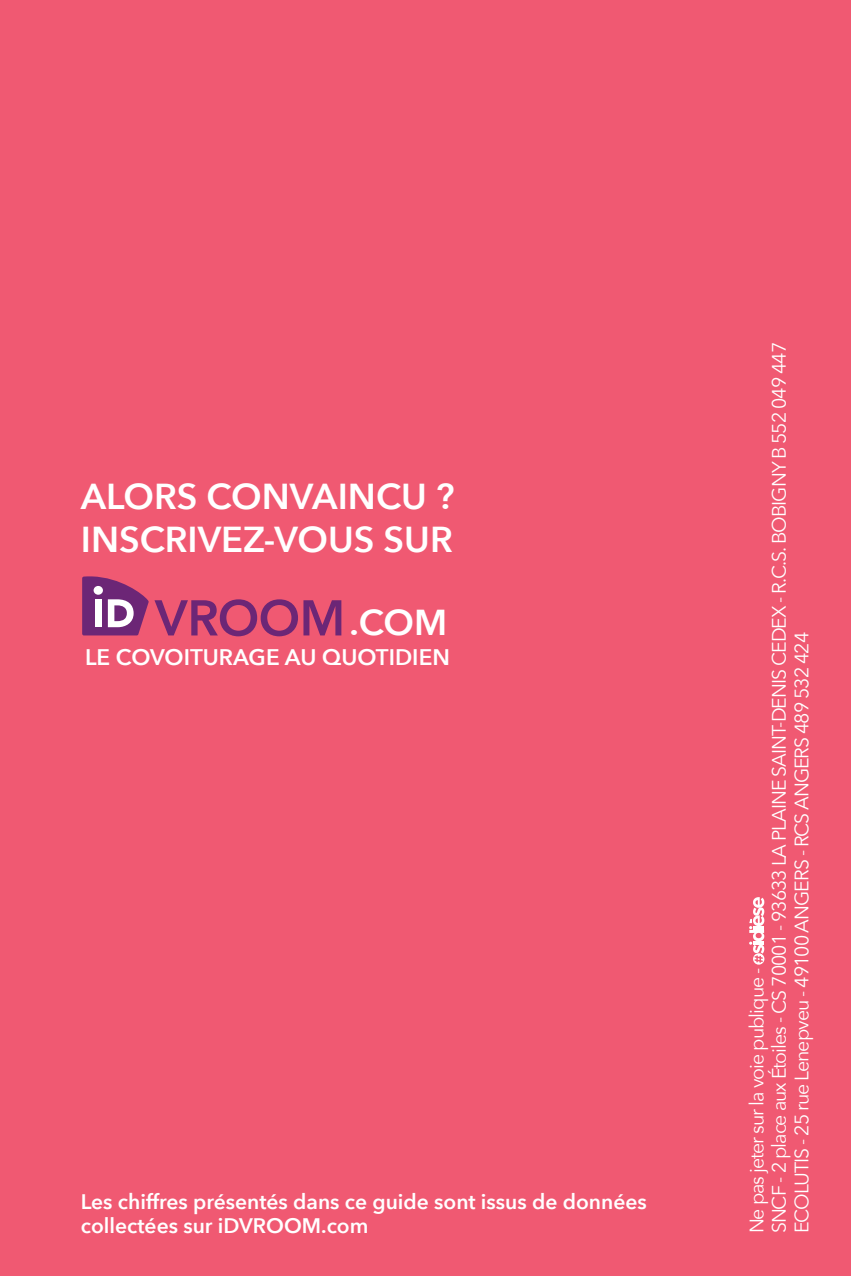
<style>
.page{position:relative;width:851px;height:1276px;background:#fff}
.page>*{position:absolute;margin:0;border:0;box-sizing:border-box;transform-origin:0 0}
.t1{font:600 36px/43.2px "Avenir Next";color:#fff}
.t2{font:600 22.5px "Avenir Next";color:#fff}
.t3{font:600 21px/24px "Avenir Next";color:#fff}
.t4{font:19.5px/22.5px "Avenir Next";letter-spacing:-.05em;color:#fff}
</style>
<div class="page">
<div style="left:0;top:0;width:850px;height:1276px;background:#f05972"></div>
<svg style="left:82px;top:576px;width:259px;height:60px"></svg>
<div style="left:94px;top:586px;width:9px;height:9px;background:#fff;border-radius:50%"></div>
<svg style="left:749px;top:897px;width:15px;height:67px"></svg>
<h1 class="t1" style="left:81px;top:474px;width:375px">ALORS CONVAINCU ?<br>INSCRIVEZ-VOUS SUR</h1>
<h1 class="t1" style="left:349px;top:600px;width:99px">.COM</h1>
<p class="t2" style="left:85px;top:638px;width:366px">LE COVOITURAGE AU QUOTIDIEN</p>
<p class="t3" style="left:81px;top:1189px;width:567px">Les chiffres présentés dans ce guide sont issus de données collectées sur iDVROOM.com</p>
<p class="t4" style="left:744px;top:1233px;width:893px;rotate:-90deg">Ne pas jeter sur la voie publique -<br>SNCF - 2 place aux Étoiles - CS 70001 - 93633 LA PLAINE SAINT-DENIS CEDEX - R.C.S. BOBIGNY B 552 049 447<br>ECOLUTIS - 25 rue Lenepveu - 49100 ANGERS - RCS ANGERS 489 532 424</p>
</div>
